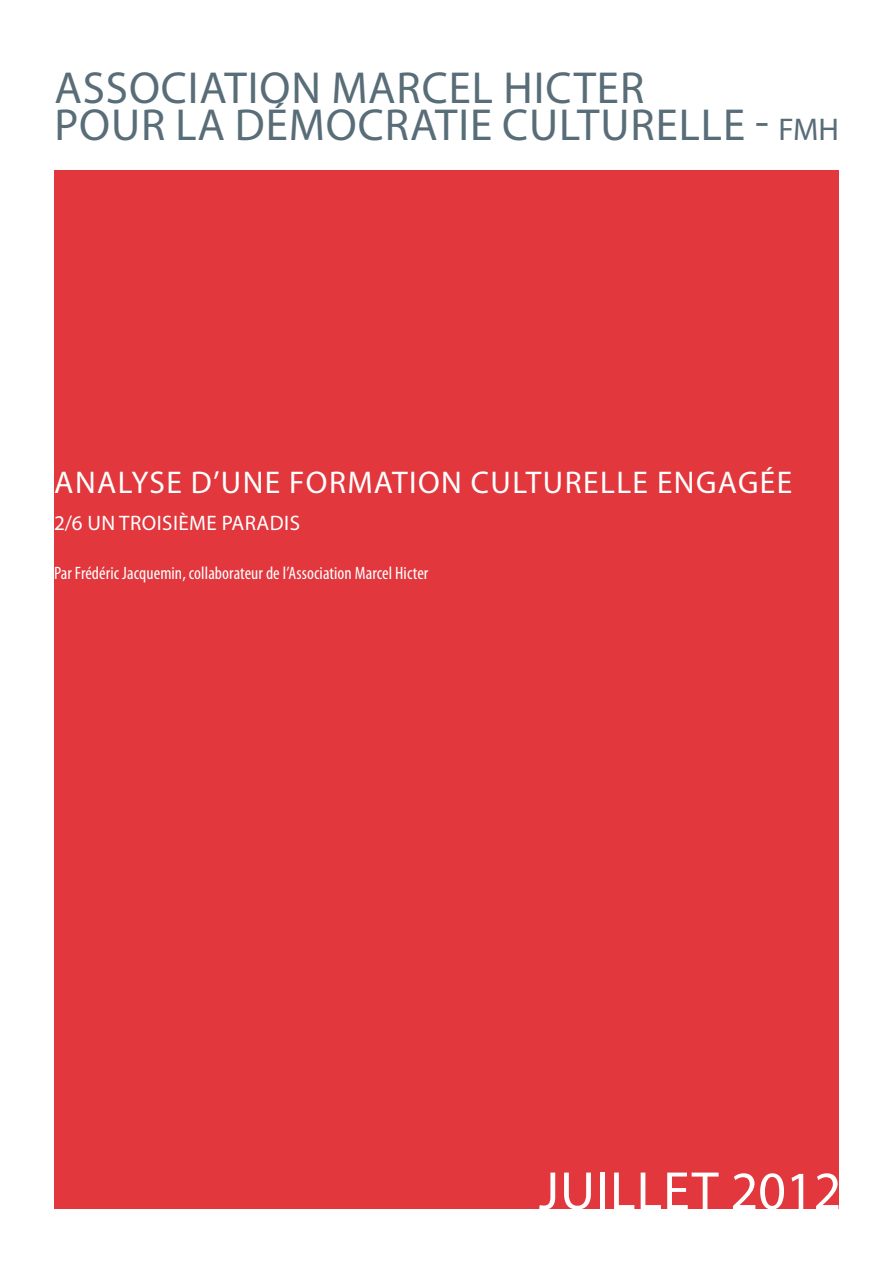
<style>
.page{position:relative;width:893px;height:1263px;background:#fff}
.page>*{position:absolute;margin:0;border:0;box-sizing:border-box;transform-origin:0 0}
.t1{font:54px "Myriad Pro";letter-spacing:.02em;color:#fff}
.Titre_analyse_drapea{font:45px "Myriad Pro";letter-spacing:.02em;color:#586d78}
.Titre_analyse_drapea-2{font:31.5px "Myriad Pro";letter-spacing:.045em;color:#fff}
.Titre_analyse_drapea-3{font:21px "Myriad Pro";letter-spacing:.02em;color:#fff}
.Signature{font:condensed 18px "Myriad Pro";letter-spacing:.005em;color:#fff}
.s1{font-size:31.5px}
</style>
<div class="page">
<div style="left:54px;top:170px;width:785px;height:1039px;background:#e1373d"></div>
<p class="Titre_analyse_drapea" style="left:54px;top:60px;width:591px">ASSOCIATION MARCEL HICTER</p>
<p class="Titre_analyse_drapea" style="left:54px;top:98px;width:786px">POUR LA DÉMOCRATIE CULTURELLE - <span class="s1">fmh</span></p>
<p class="Titre_analyse_drapea-2" style="left:54px;top:463px;width:739px">ANALYSE D’UNE FORMATION CULTURELLE ENGAGÉE</p>
<p class="Titre_analyse_drapea-3" style="left:54px;top:510px;width:248px">2/6 UN TROISIÈME PARADIS</p>
<p class="Signature" style="left:54px;top:562px;width:376px">Par Frédéric Jacquemin, collaborateur de l’Association Marcel Hicter</p>
<p class="t1" style="left:539px;top:1157px;width:304px">JUILLET 2012</p>
</div>
